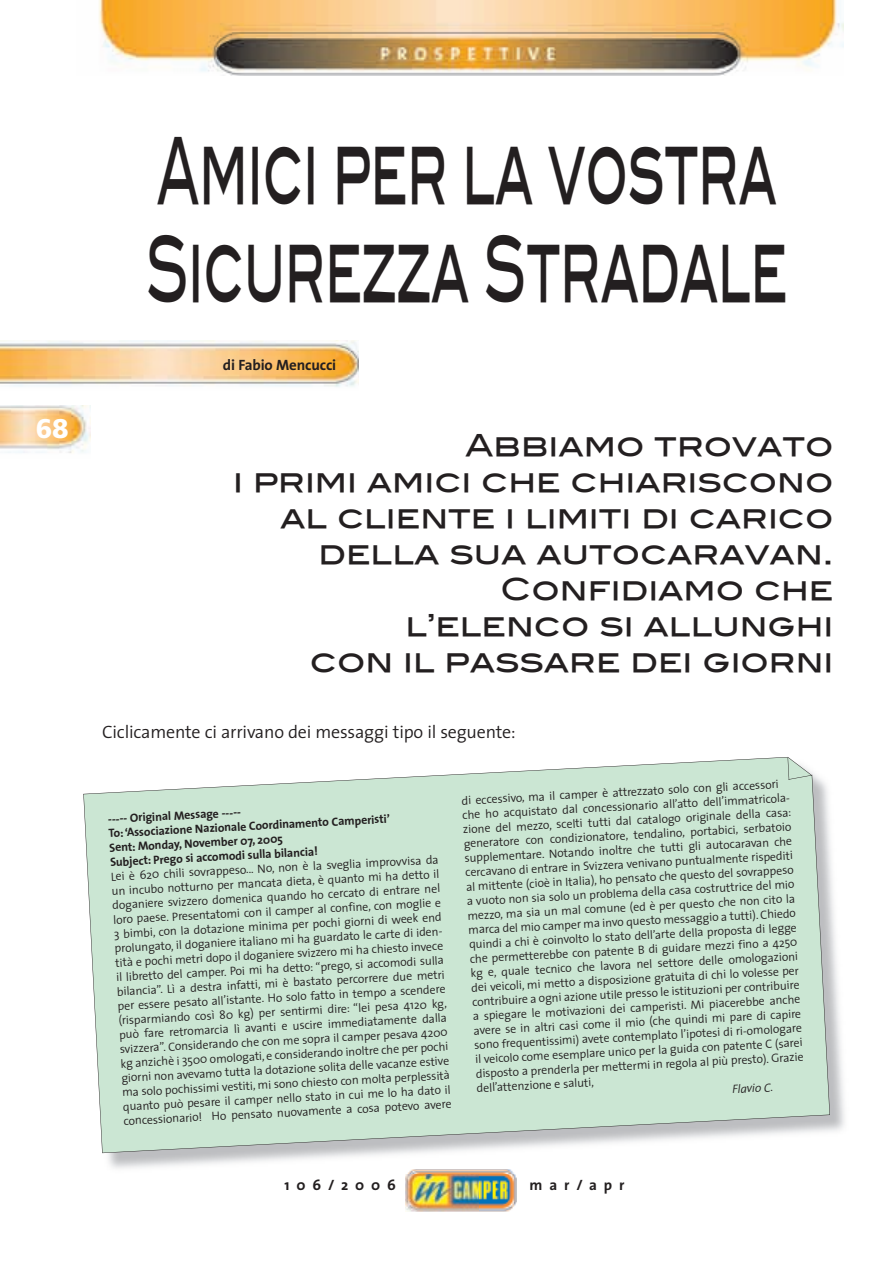
<style>
.page{position:relative;width:893px;height:1263px;background:#fff}
.page>*{position:absolute;margin:0;border:0;box-sizing:border-box;transform-origin:0 0}
.t1{font:90px/97.5px "Blair Md ITCTT Medium";color:#231f20;scale:.5 1}
.t2{font:30px/36px "Blair Md ITCTT Medium";color:#231f20;text-align:right}
.t3{font:900 27px "Frutiger";color:#fff}
.t4{font:300 18px "The Sans";letter-spacing:-.01em;color:#231f20}
.t5{font:700 15px "The Sans";letter-spacing:-.01em;color:#231f20}
.t6{font:300 12px/14.4px "The Sans";color:#231f20}
.t7{font:700 12px/14.4px "The Sans";color:#231f20}
.t8{font:italic 300 12px "The Sans";color:#231f20}
</style>
<div class="page">
<img style="left:406px;top:1173px;width:110px;height:39px">
<div style="left:0;top:403px;width:90px;height:55px;background:linear-gradient(to right,#ebedf0,#f6f6f4)"></div>
<img style="left:0;top:406px;width:90px;height:52px">
<img style="left:99px;top:0;width:744px;height:75px">
<img style="left:0;top:340px;width:359px;height:47px">
<img style="left:102px;top:846px;width:743px;height:327px">
<svg style="left:83px;top:757px;width:747px;height:396px;background:#cee6d5"></svg>
<svg style="left:788px;top:758px;width:23px;height:22px"></svg>
<h3 class="t3" style="left:36px;top:413px;width:35px">68</h3>
<h1 class="t1" style="left:146px;top:122px;width:1284px">Amici per la vostra<br>Sicurezza Stradale</h1>
<p class="t5" style="left:223px;top:352px;width:115px">di Fabio Mencucci</p>
<h2 class="t2" style="left:233px;top:427px;width:602px">Abbiamo trovato<br>i primi amici che chiariscono al cliente i limiti di carico della sua autocaravan.<br>Confidiamo che<br>l’elenco si allunghi<br>con il passare dei giorni</h2>
<h3 class="t4" style="left:102px;top:717px;width:415px">Ciclicamente ci arrivano dei messaggi tipo il seguente:</h3>
<p class="t7" style="left:108px;top:811px;width:283px;rotate:-3deg">----- Original Message -----<br>To: ‘Associazione Nazionale Coordinamento Camperisti’ Sent: Monday, November 07, 2005<br>Subject: Prego si accomodi sulla bilancia!</p>
<p class="t6" style="left:111px;top:869px;width:330px;rotate:-3deg">Lei è 620 chili sovrappeso... No, non è la sveglia improvvisa da un incubo notturno per mancata dieta, è quanto mi ha detto il doganiere svizzero domenica quando ho cercato di entrare nel loro paese. Presentatomi con il camper al confine, con moglie e 3 bimbi, con la dotazione minima per pochi giorni di week end prolungato, il doganiere italiano mi ha guardato le carte di iden&shy;tità e pochi metri dopo il doganiere svizzero mi ha chiesto invece il libretto del camper. Poi mi ha detto: “prego, si accomodi sulla bilancia”. Lì a destra infatti, mi è bastato percorrere due metri per essere pesato all’istante. Ho solo fatto in tempo a scendere (risparmiando così 80 kg) per sentirmi dire: “lei pesa 4120 kg, può fare retromarcia lì avanti e uscire immediatamente dalla svizzera”. Considerando che con me sopra il camper pesava 4200 kg anzichè i 3500 omologati, e considerando inoltre che per pochi giorni non avevamo tutta la dotazione solita delle vacanze estive ma solo pochissimi vestiti, mi sono chiesto con molta perplessità quanto può pesare il camper nello stato in cui me lo ha dato il concessionario! Ho pensato nuovamente a cosa potevo avere</p>
<p class="t6" style="left:461px;top:793px;width:330px;rotate:-3deg">di eccessivo, ma il camper è attrezzato solo con gli accessori che ho acquistato dal concessionario all’atto dell’immatricola&shy;zione del mezzo, scelti tutti dal catalogo originale della casa: generatore con condizionatore, tendalino, portabici, serbatoio supplementare. Notando inoltre che tutti gli autocaravan che cercavano di entrare in Svizzera venivano puntualmente rispediti al mittente (cioè in Italia), ho pensato che questo del sovrappeso a vuoto non sia solo un problema della casa costruttrice del mio mezzo, ma sia un mal comune (ed è per questo che non cito la marca del mio camper ma invo questo messaggio a tutti). Chiedo quindi a chi è coinvolto lo stato dell’arte della proposta di legge che permetterebbe con patente B di guidare mezzi fino a 4250 kg e, quale tecnico che lavora nel settore delle omologazioni dei veicoli, mi metto a disposizione gratuita di chi lo volesse per contribuire a ogni azione utile presso le istituzioni per contribuire a spiegare le motivazioni dei camperisti. Mi piacerebbe anche avere se in altri casi come il mio (che quindi mi pare di capire sono frequentissimi) avete contemplato l’ipotesi di ri-omologare il veicolo come esemplare unico per la guida con patente C (sarei disposto a prenderla per mettermi in regola al più presto). Grazie dell’attenzione e saluti,</p>
<p class="t8" style="left:732px;top:1079px;width:43px;rotate:-3deg">Flavio C.</p>
<p class="t5" style="left:285px;top:1172px;width:113px">106/2006</p>
<p class="t5" style="left:530px;top:1172px;width:96px">mar/apr</p>
</div>
